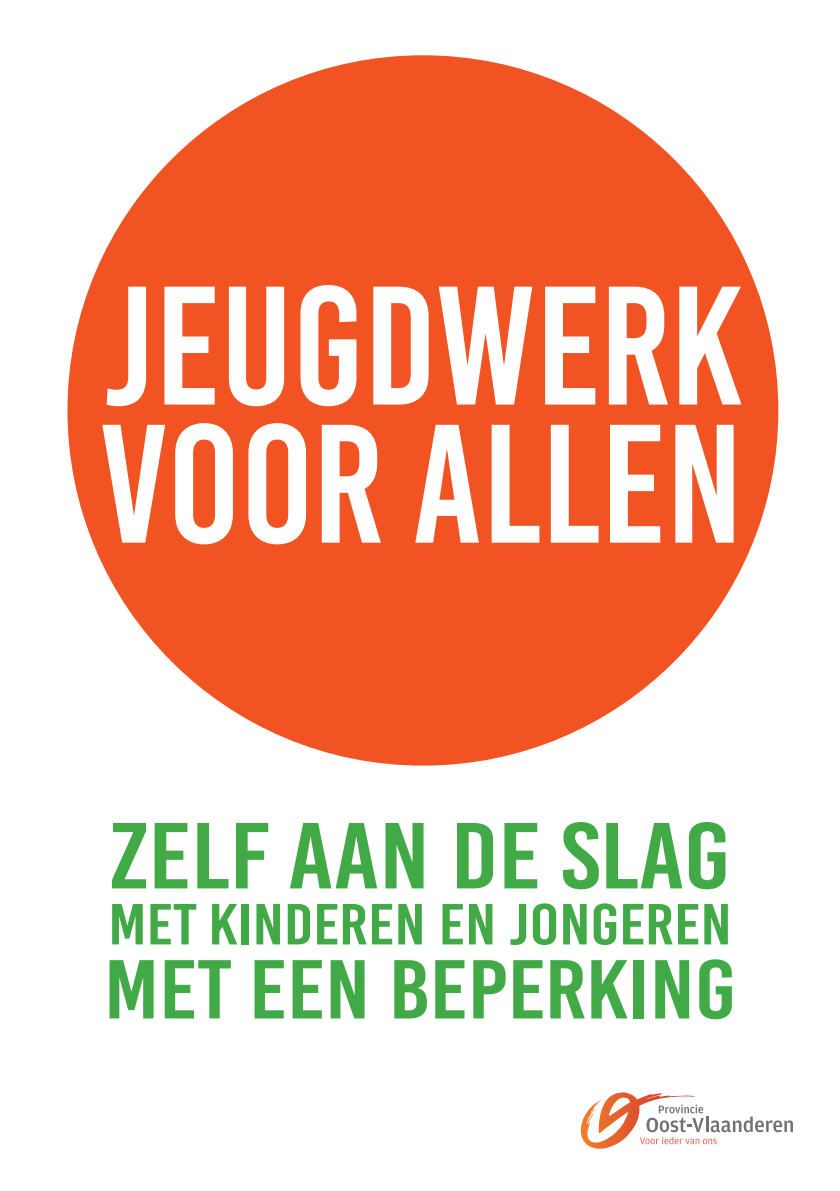
<style>
.page{position:relative;width:840px;height:1191px;background:#fff}
.page>*{position:absolute;margin:0;border:0;box-sizing:border-box;transform-origin:0 0}
.t1{font:168.4px/138px "Bebas Kai";color:#fff}
.t2{font:93.6px "Bebas Kai";color:#42a947;scale:1.18 1}
.t3{font:83.4px "Bebas Kai";color:#42a947;scale:1.18 1}
.t4{font:57.8px "Bebas Kai";color:#42a947;scale:1.18 1}
</style>
<div class="page">
<div style="left:67px;top:55px;width:710px;height:710px;background:#f15322;border-radius:50%"></div>
<svg style="left:580px;top:1092px;width:212px;height:56px"></svg>
<h1 class="t1" style="left:99px;top:278px;width:645px">JEUGDWERK<br>VOOR ALLEN</h1>
<h2 class="t2" style="left:110px;top:805px;width:527px">ZELF AAN DE SLAG</h2>
<p class="t4" style="left:108px;top:893px;width:529px">MET KINDEREN EN JONGEREN</p>
<h3 class="t3" style="left:104px;top:944px;width:537px">MET EEN BEPERKING</h3>
</div>
